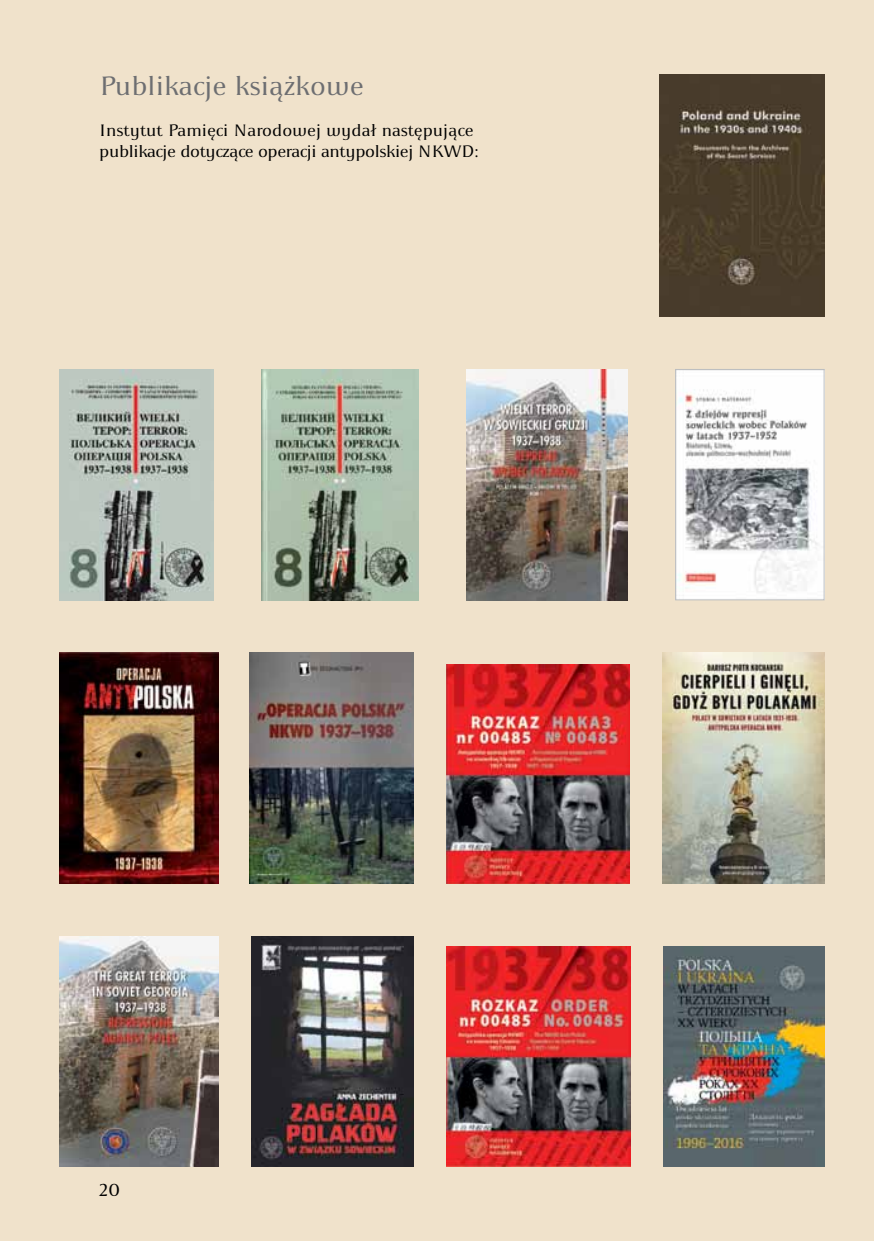
<style>
.page{position:relative;width:874px;height:1241px;background:#fff}
.page>*{position:absolute;margin:0;border:0;box-sizing:border-box;transform-origin:0 0}
.t1{font:28px "Apolonia";color:#6d6e71}
.t2{font:19.25px "Apolonia";color:#000}
.t3{font:17.5px/21px "Apolonia";letter-spacing:-.02em;color:#000}
</style>
<div class="page">
<div style="left:0;top:0;width:873px;height:1240px;background:#f0e2cb"></div>
<hr style="left:873px;top:0;width:1px;height:1240px;background:#f0e2cb">
<img style="left:663px;top:946px;width:160px;height:220px">
<img style="left:466px;top:369px;width:161px;height:231px">
<img style="left:59px;top:652px;width:159px;height:231px">
<img style="left:59px;top:369px;width:155px;height:231px">
<img style="left:659px;top:74px;width:164px;height:243px">
<img style="left:252px;top:936px;width:161px;height:230px">
<img style="left:59px;top:936px;width:160px;height:230px">
<img style="left:676px;top:371px;width:146px;height:227px">
<div style="left:674px;top:369px;width:150px;height:231px;border:1px solid #bcbec0"></div>
<img style="left:261px;top:369px;width:157px;height:231px">
<img style="left:249px;top:652px;width:164px;height:231px">
<img style="left:662px;top:652px;width:161px;height:231px">
<img style="left:446px;top:946px;width:183px;height:220px">
<img style="left:446px;top:664px;width:183px;height:219px">
<h1 class="t1" style="left:99px;top:70px;width:266px">Publikacje książkowe</h1>
<p class="t3" style="left:99px;top:119px;width:381px">Instytut Pamięci Narodowej wydał następujące publikacje dotyczące operacji antypolskiej NKWD:</p>
<p class="t2" style="left:99px;top:1177px;width:23px">20</p>
</div>
